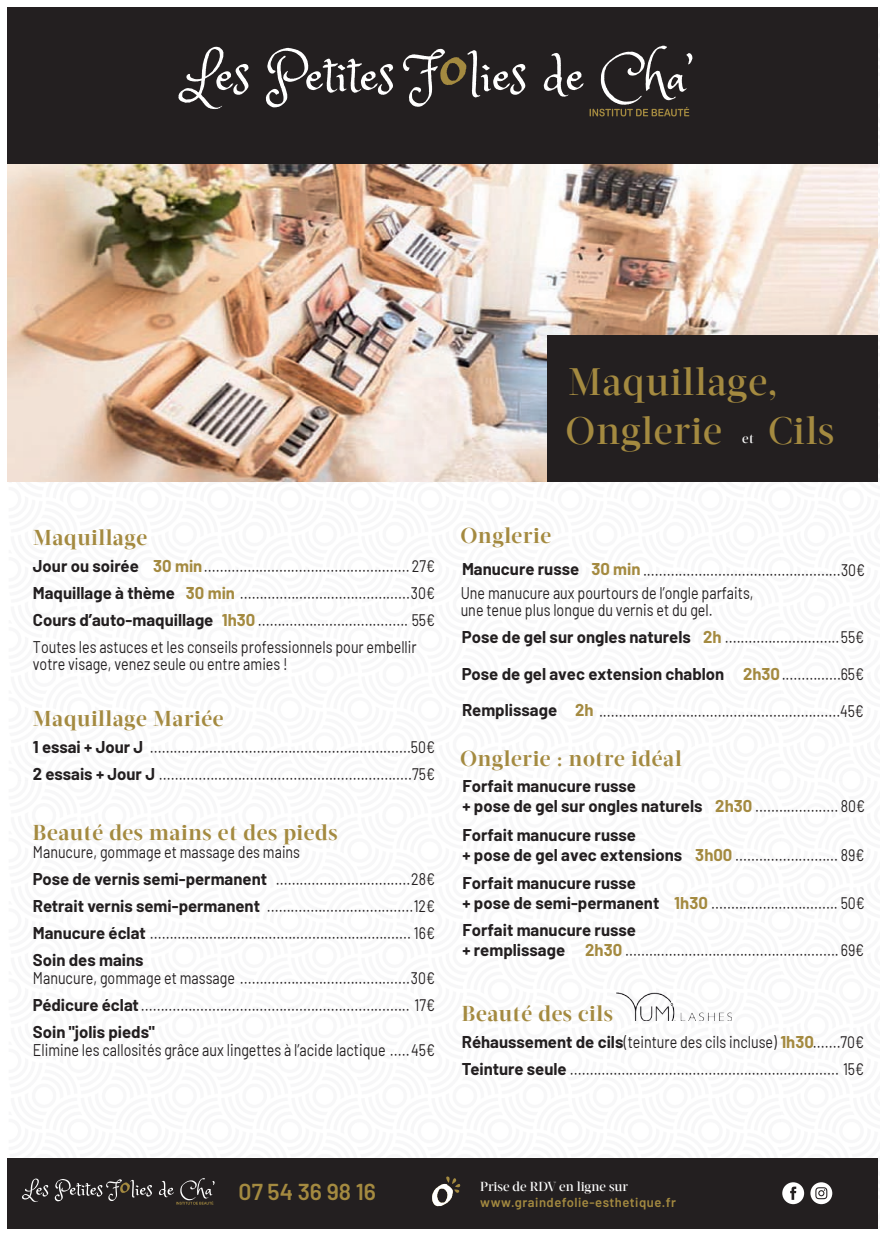
<style>
.page{position:relative;width:884px;height:1233px;background:#fff}
.page>*{position:absolute;margin:0;border:0;box-sizing:border-box;transform-origin:0 0}
.t1{font:500 38px/49.1px "Acta Display W01";letter-spacing:.025em;color:#a48a40}
.t2{font:600 23px "Barlow";color:#a48a40}
.t3{font:700 21.5px "Acta Display W01";letter-spacing:.03em;color:#a48a40}
.t4{font:16.9px/27px "Barlow";color:#231f20;scale:.84 1}
.t5{font:700 16.7px "Barlow";color:#231f20}
.t6{font:600 13px "Barlow";letter-spacing:.04em;color:#a48a40}
.t7{font:500 13px "Acta Display W01";color:#fff}
.s1{font-weight:700;font-size:16.7px}
.s2{font-weight:700;font-size:16.7px;color:#a48a40}
.s3{font-size:16.7px}
.s4{color:#a48a40}
.s5{font-weight:400;font-size:16.9px}
.s6{font-weight:400}
</style>
<div class="page">
<div style="left:7px;top:1157px;width:871px;height:71px;background:#231f20"></div>
<svg style="left:446px;top:1176px;width:14px;height:17px"></svg>
<img style="left:432px;top:1183px;width:21px;height:23px">
<svg style="left:782px;top:1182px;width:22px;height:22px"></svg>
<svg style="left:810px;top:1182px;width:22px;height:22px"></svg>
<svg style="left:22px;top:1178px;width:26px;height:24px"></svg>
<svg style="left:55px;top:1179px;width:97px;height:22px"></svg>
<svg style="left:159px;top:1178px;width:56px;height:26px"></svg>
<img style="left:7px;top:164px;width:870px;height:317px">
<div style="left:547px;top:335px;width:330px;height:146px;background:#231f20"></div>
<img style="left:616px;top:992px;width:116px;height:29px">
<div style="left:7px;top:7px;width:870px;height:157px;background:#231f20"></div>
<svg style="left:178px;top:47px;width:71px;height:62px"></svg>
<svg style="left:266px;top:48px;width:127px;height:59px"></svg>
<svg style="left:403px;top:49px;width:122px;height:58px"></svg>
<svg style="left:544px;top:53px;width:40px;height:44px"></svg>
<svg style="left:590px;top:46px;width:102px;height:70px"></svg>
<h1 class="t1" style="left:565px;top:357px;width:214px">Maquillage,<br>Onglerie</h1>
<h1 class="t1" style="left:768px;top:407px;width:68px">Cils</h1>
<p class="t7" style="left:742px;top:431px;width:13px">et</p>
<p class="t3" style="left:33px;top:525px;width:116px">Maquillage</p>
<p class="t4" style="left:33px;top:551px;width:480px;text-align:justify"><span class="s1">Jour ou soirée</span> <span class="s2">30 min</span>.................................................... <span class="s3">27€ </span><span class="s1">Maquillage à thème</span> <span class="s2">30 min</span> ...........................................<span class="s3">30€ </span><span class="s1">Cours d’auto-maquillage</span> <span class="s2">1h30</span> ...................................... <span class="s3">55€ </span>Toutes les astuces et les conseils professionnels pour embellir</p>
<p class="t4" style="left:33px;top:649px;width:305px">votre visage, venez seule ou entre amies !</p>
<p class="t3" style="left:33px;top:706px;width:192px">Maquillage Mariée</p>
<p class="t4" style="left:33px;top:732px;width:480px"><span class="s1">1 essai + Jour J</span> ..................................................................<span class="s3">50€<br></span><span class="s1">2 essais + Jour J</span> ................................................................<span class="s3">75€</span></p>
<p class="t3" style="left:33px;top:820px;width:306px">Beauté des mains et des pieds</p>
<p class="t5" style="left:33px;top:866px;width:236px">Pose de vernis semi-permanent</p>
<p class="t4" style="left:33px;top:837px;width:320px">Manucure, gommage et massage des mains</p>
<p class="t4" style="left:33px;top:864px;width:480px;text-align:justify;text-indent:243px">..................................<span class="s3">28€ </span><span class="s1">Retrait vernis semi-permanent</span> .....................................<span class="s3">12€ </span><span class="s1">Manucure éclat</span> .................................................................. <span class="s3">16€</span></p>
<p class="t5" style="left:33px;top:947px;width:112px">Soin des mains</p>
<p class="t4" style="left:33px;top:963px;width:480px">Manucure, gommage et massage ...........................................<span class="s3">30€<br></span><span class="s1">Pédicure éclat</span>.................................................................... <span class="s3">17€</span></p>
<p class="t5" style="left:33px;top:1019px;width:124px">Soin "jolis pieds"</p>
<p class="t4" style="left:33px;top:1035px;width:480px">Elimine les callosités grâce aux lingettes à l’acide lactique .....<span class="s3">45€</span></p>
<p class="t3" style="left:461px;top:523px;width:92px">Onglerie</p>
<p class="t4" style="left:461px;top:583px;width:350px;line-height:17.1px">Une manucure aux pourtours de l’ongle parfaits, une tenue plus longue du vernis et du gel.</p>
<p class="t4" style="left:462px;top:622px;width:480px"><span class="s1">Pose de gel sur ongles naturels</span> <span class="s2">2h</span> .............................<span class="s3">55€</span></p>
<p class="t5" style="left:462px;top:662px;width:404px">Pose de gel avec extension chablon <span class="s4">2h30</span><span class="s5">...............</span><span class="s6">65€</span></p>
<p class="t4" style="left:462px;top:554px;width:481px"><span class="s1">Manucure russe</span> <span class="s2">30 min</span>..................................................<span class="s3">30€</span></p>
<p class="t4" style="left:462px;top:695px;width:480px"><span class="s1">Remplissage</span> <span class="s2">2h</span> .............................................................<span class="s3">45€</span></p>
<p class="t3" style="left:460px;top:746px;width:223px">Onglerie : notre idéal</p>
<p class="t5" style="left:462px;top:773px;width:175px">Forfait manucure russe</p>
<p class="t5" style="left:462px;top:793px;width:404px">+ pose de gel sur ongles naturels <span class="s4">2h30</span> <span class="s5">.....................</span> <span class="s6">80€</span></p>
<p class="t5" style="left:462px;top:822px;width:175px">Forfait manucure russe</p>
<p class="t4" style="left:462px;top:840px;width:480px"><span class="s1">+ pose de gel avec extensions</span> <span class="s2">3h00</span> .......................... <span class="s3">89€</span></p>
<p class="t5" style="left:462px;top:870px;width:175px">Forfait manucure russe</p>
<p class="t4" style="left:462px;top:888px;width:480px"><span class="s1">+ pose de semi-permanent</span> <span class="s2">1h30</span> ................................ <span class="s3">50€</span></p>
<p class="t5" style="left:462px;top:917px;width:175px">Forfait manucure russe</p>
<p class="t4" style="left:462px;top:935px;width:480px"><span class="s1">+ remplissage</span> <span class="s2">2h30</span> ......................................................<span class="s3">69€</span></p>
<p class="t3" style="left:462px;top:1001px;width:153px">Beauté des cils</p>
<p class="t4" style="left:462px;top:1027px;width:480px"><span class="s1">Réhaussement de cils</span>(teinture des cils incluse) <span class="s2">1h30</span>.......<span class="s3">70€<br></span><span class="s1">Teinture seule</span> .................................................................... <span class="s3">15€</span></p>
<h2 class="t2" style="left:239px;top:1174px;width:139px">07 54 36 98 16</h2>
<p class="t7" style="left:480px;top:1178px;width:149px">Prise de RDV en ligne sur</p>
<p class="t6" style="left:480px;top:1192px;width:197px">www.graindefolie-esthetique.fr</p>
</div>
